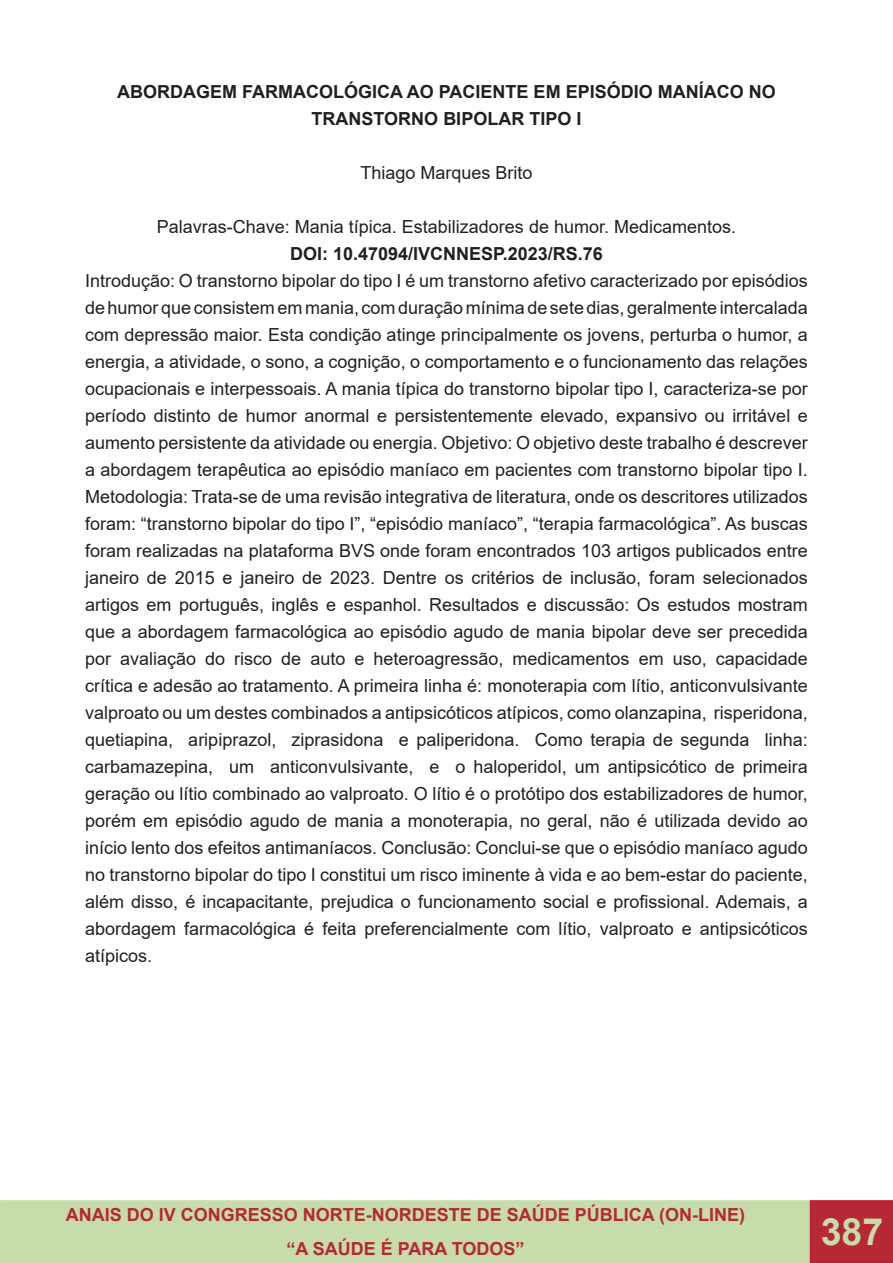
<style>
.page{position:relative;width:893px;height:1263px;background:#fff}
.page>*{position:absolute;margin:0;border:0;box-sizing:border-box;transform-origin:0 0}
.t1{font:700 37.5px "Arial";color:#c7dda9}
.t2{font:18px/27px "Arial";color:#231f20;text-align:justify}
.t3{font:700 18px/27px "Arial";color:#231f20;text-align:center}
.t4{font:700 18px/33.6px "Arial";color:#b72836;text-align:center}
</style>
<div class="page">
<div style="left:0;top:1201px;width:810px;height:61px;background:#c7dda9"></div>
<div style="left:0;top:1200px;width:811px;height:63px;border:2px solid #c7dda9"></div>
<div style="left:810px;top:1200px;width:83px;height:63px;background:#b72836"></div>
<p class="t3" style="left:117px;top:79px;width:660px">ABORDAGEM FARMACOLÓGICA AO PACIENTE EM EPISÓDIO MANÍACO NO<br>TRANSTORNO BIPOLAR TIPO I</p>
<p class="t2" style="left:360px;top:159px;width:174px">Thiago Marques Brito</p>
<p class="t2" style="left:157px;top:213px;width:581px">Palavras-Chave: Mania típica. Estabilizadores de humor. Medicamentos.</p>
<p class="t3" style="left:290px;top:241px;width:314px">DOI: 10.47094/IVCNNESP.2023/RS.76</p>
<p class="t2" style="left:85px;top:267px;width:724px">Introdução: O transtorno bipolar do tipo I é um transtorno afetivo caracterizado por episódios de humor que consistem em mania, com duração mínima de sete dias, geralmente intercalada com depressão maior. Esta condição atinge principalmente os jovens, perturba o humor, a energia, a atividade, o sono, a cognição, o comportamento e o funcionamento das relações ocupacionais e interpessoais. A mania típica do transtorno bipolar tipo I, caracteriza-se por período distinto de humor anormal e persistentemente elevado, expansivo ou irritável e aumento persistente da atividade ou energia. Objetivo: O objetivo deste trabalho é descrever a abordagem terapêutica ao episódio maníaco em pacientes com transtorno bipolar tipo I.<br>Metodologia: Trata-se de uma revisão integrativa de literatura, onde os descritores utilizados foram: “transtorno bipolar do tipo I”, “episódio maníaco”, “terapia farmacológica”. As buscas foram realizadas na plataforma BVS onde foram encontrados 103 artigos publicados entre janeiro de 2015 e janeiro de 2023. Dentre os critérios de inclusão, foram selecionados artigos em português, inglês e espanhol. Resultados e discussão: Os estudos mostram que a abordagem farmacológica ao episódio agudo de mania bipolar deve ser precedida por avaliação do risco de auto e heteroagressão, medicamentos em uso, capacidade crítica e adesão ao tratamento. A primeira linha é: monoterapia com lítio, anticonvulsivante valproato ou um destes combinados a antipsicóticos atípicos, como olanzapina, risperidona, quetiapina, aripiprazol, ziprasidona e paliperidona. Como terapia de segunda linha: carbamazepina, um anticonvulsivante, e o haloperidol, um antipsicótico de primeira geração ou lítio combinado ao valproato. O lítio é o protótipo dos estabilizadores de humor, porém em episódio agudo de mania a monoterapia, no geral, não é utilizada devido ao início lento dos efeitos antimaníacos. Conclusão: Conclui-se que o episódio maníaco agudo no transtorno bipolar do tipo I constitui um risco iminente à vida e ao bem-estar do paciente, além disso, é incapacitante, prejudica o funcionamento social e profissional. Ademais, a abordagem farmacológica é feita preferencialmente com lítio, valproato e antipsicóticos atípicos.</p>
<p class="t4" style="left:66px;top:1198px;width:681px">ANAIS DO IV CONGRESSO NORTE-NORDESTE DE SAÚDE PÚBLICA (ON-LINE) “A SAÚDE É PARA TODOS”</p>
<h1 class="t1" style="left:821px;top:1206px;width:64px">387</h1>
</div>
